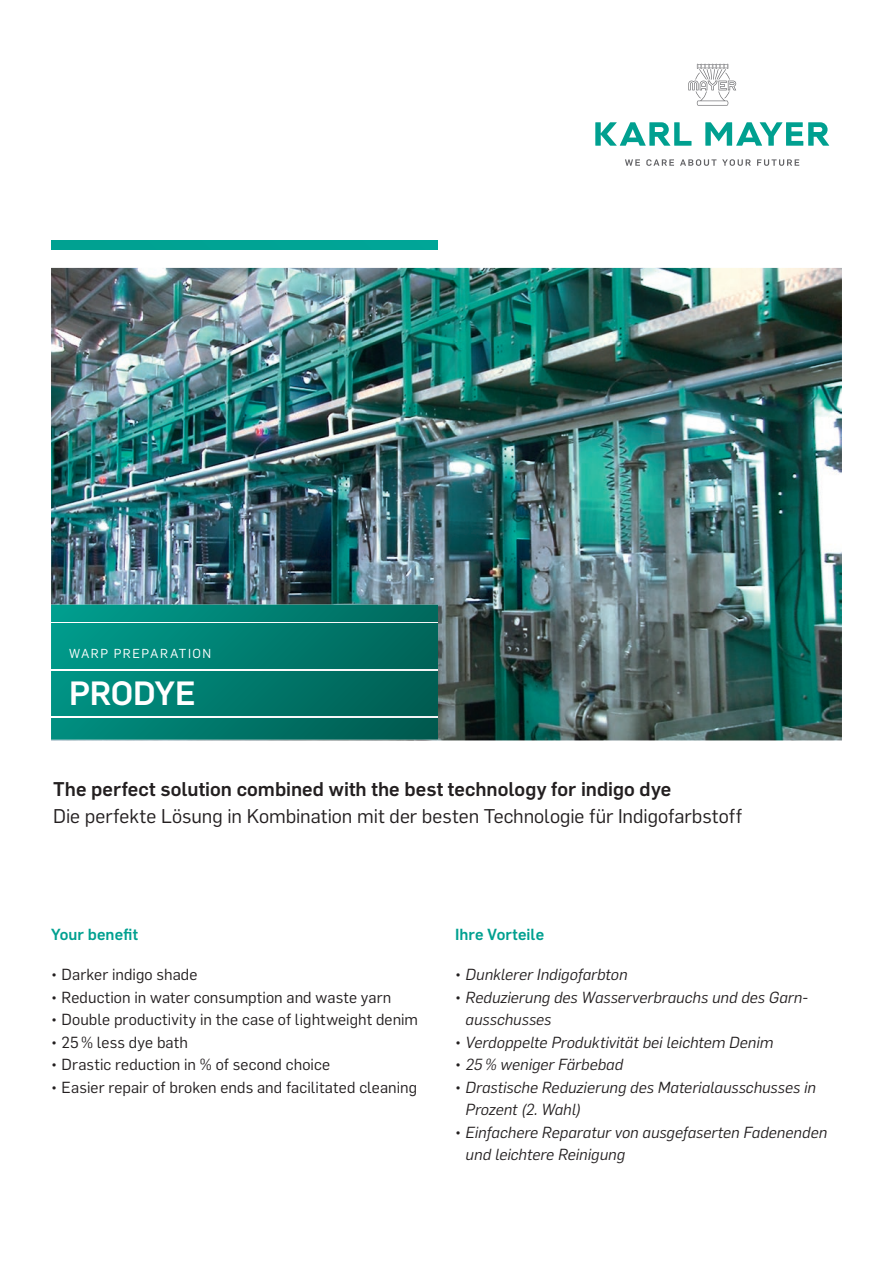
<style>
.page{position:relative;width:893px;height:1263px;background:#fff}
.page>*{position:absolute;margin:0;border:0;box-sizing:border-box;transform-origin:0 0}
.t1{font:500 33px "Flama";letter-spacing:-.01em;color:#fff}
.t2{font:19.5px "Flama";color:#231f20}
.t3{font:500 19.5px "Flama";letter-spacing:.005em;color:#231f20}
.t4{font:italic 15.75px/22.5px "Flama";letter-spacing:.005em;color:#231f20}
.t5{font:15.75px "Flama";letter-spacing:.005em;color:#231f20}
.t6{font:500 15.75px "Flama";letter-spacing:.005em;color:#00a090}
.t7{font:12.75px "Flama";letter-spacing:.12em;color:#fff}
.s1{font-style:normal}
</style>
<div class="page">
<img style="left:51px;top:268px;width:791px;height:472px">
<svg style="left:51px;top:605px;width:387px;height:135px;background:#047d70"></svg>
<svg style="left:625px;top:159px;width:15px;height:7px"></svg>
<svg style="left:646px;top:159px;width:28px;height:7px"></svg>
<svg style="left:680px;top:159px;width:36px;height:7px"></svg>
<svg style="left:722px;top:159px;width:29px;height:7px"></svg>
<svg style="left:757px;top:159px;width:42px;height:7px"></svg>
<svg style="left:688px;top:64px;width:48px;height:42px"></svg>
<svg style="left:595px;top:122px;width:96px;height:24px"></svg>
<svg style="left:705px;top:122px;width:124px;height:24px"></svg>
<div style="left:51px;top:240px;width:387px;height:9px;background:#00a394"></div>
<img style="left:51px;top:717px;width:387px;height:1px">
<img style="left:51px;top:670px;width:387px;height:1px">
<img style="left:51px;top:622px;width:387px;height:1px">
<p class="t7" style="left:69px;top:644px;width:144px">WARP PREPARATION</p>
<h1 class="t1" style="left:69px;top:669px;width:128px">PRODYE</h1>
<p class="t3" style="left:53px;top:774px;width:620px">The perfect solution combined with the best technology for indigo dye</p>
<p class="t2" style="left:53px;top:801px;width:690px">Die perfekte Lösung in Kombination mit der besten Technologie für Indigofarbstoff</p>
<p class="t6" style="left:51px;top:922px;width:89px">Your benefit</p>
<p class="t5" style="left:51px;top:963px;width:148px">• Darker indigo shade</p>
<p class="t5" style="left:51px;top:985px;width:342px">• Reduction in water consumption and waste yarn</p>
<p class="t5" style="left:51px;top:1008px;width:369px">• Double productivity in the case of lightweight denim</p>
<p class="t5" style="left:51px;top:1030px;width:139px">• 25 % less dye bath</p>
<p class="t5" style="left:51px;top:1053px;width:281px">• Drastic reduction in % of second choice</p>
<p class="t5" style="left:51px;top:1075px;width:368px">• Easier repair of broken ends and facilitated cleaning</p>
<p class="t6" style="left:455px;top:922px;width:91px">Ihre Vorteile</p>
<p class="t4" style="left:455px;top:963px;width:174px"><span class="s1">•</span> Dunklerer Indigofarbton</p>
<p class="t4" style="left:466px;top:985px;width:344px;text-indent:-11px"><span class="s1">•</span> Reduzierung des Wasserverbrauchs und des Garn&shy;ausschusses</p>
<p class="t4" style="left:455px;top:1030px;width:320px"><span class="s1">•</span> Verdoppelte Produktivität bei leichtem Denim</p>
<p class="t4" style="left:455px;top:1053px;width:170px"><span class="s1">•</span> 25 % weniger Färbebad</p>
<p class="t4" style="left:466px;top:1075px;width:352px;text-indent:-11px"><span class="s1">•</span> Drastische Reduzierung des Materialausschusses in<br>Prozent (2. Wahl)</p>
<p class="t4" style="left:466px;top:1120px;width:363px;text-indent:-11px"><span class="s1">•</span> Einfachere Reparatur von ausgefaserten Fadenenden und leichtere Reinigung</p>
</div>
